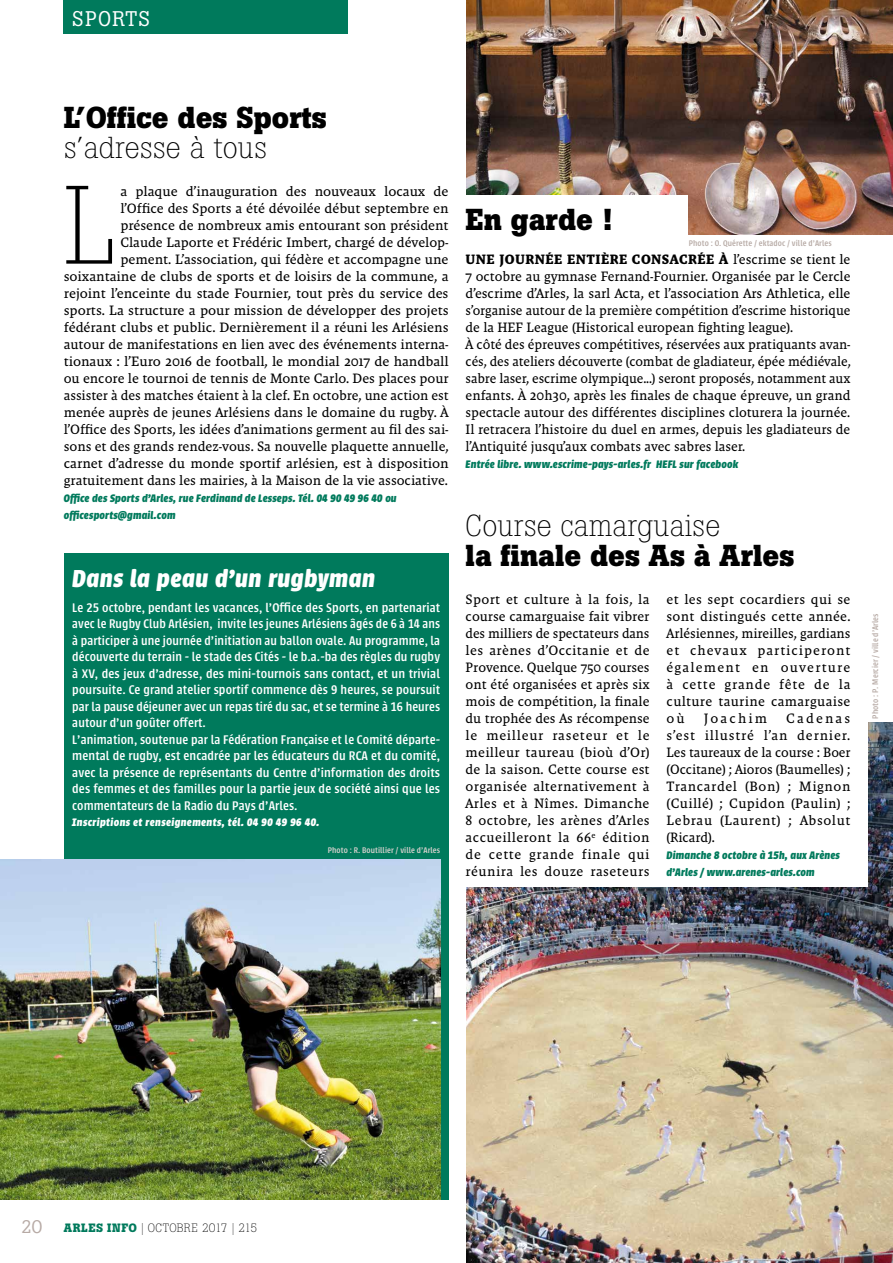
<style>
.page{position:relative;width:893px;height:1263px;background:#fff}
.page>*{position:absolute;margin:0;border:0;box-sizing:border-box;transform-origin:0 0}
.t1{font:300 110.1px "Boton";color:#000}
.t2{font:700 30px "Boton";color:#000}
.t3{font:300 30px "Boton";color:#000}
.t4{font:italic 700 27px "Urbana";letter-spacing:.025em;color:#fff}
.t5{font:21px "Boton";letter-spacing:.06em;color:#fff}
.t6{font:13.8px/17px "Malaga OT";letter-spacing:-.005em;color:#000;text-align:justify}
.t7{font:500 13.8px/16.5px "Urbana";letter-spacing:.01em;color:#fff}
.t8{font:13.8px "Malaga OT";letter-spacing:.155em;color:#000}
.t9{font:italic 700 12px/17px "Urbana";letter-spacing:.015em;color:#007a5c}
.t10{font:italic 700 12px "Urbana";letter-spacing:.035em;color:#fff}
.t11{font:300 12px "Boton";letter-spacing:.02em;color:#000}
.t12{font:500 9px "Urbana";letter-spacing:.01em;color:#b7aaa5}
.t13{font:500 9px "Urbana";letter-spacing:.01em;color:#dbd3d0}
.s1{font-weight:700}
.s2{font-weight:400;font-size:18px;color:#b7aaa5}
.s3{font-weight:700;color:#007a5c}
</style>
<div class="page">
<div style="left:64px;top:0;width:284px;height:34px;background:#007a5c"></div>
<img style="left:467px;top:0;width:222px;height:196px">
<img style="left:467px;top:723px;width:426px;height:540px">
<img style="left:689px;top:0;width:204px;height:235px">
<div style="left:64px;top:553px;width:385px;height:646px;background:#007a5c"></div>
<div style="left:457px;top:502px;width:410px;height:385px;background:#fff"></div>
<img style="left:0;top:859px;width:440px;height:340px">
<h3 class="t5" style="left:72px;top:6px;width:79px">SPORTS</h3>
<h2 class="t2" style="left:64px;top:99px;width:265px">L’Office des Sports</h2>
<h2 class="t3" style="left:64px;top:129px;width:205px">s’adresse à tous</h2>
<h1 class="t1" style="left:64px;top:160px;width:54px">L</h1>
<p class="t6" style="left:64px;top:182px;width:386px;text-align:right">a plaque d’inauguration des nouveaux locaux de<br>l’Office des Sports a été dévoilée début septembre en présence de nombreux amis entourant son président<br>Claude Laporte et Frédéric Imbert, chargé de dévelop-<br>pement. L’association, qui fédère et accompagne une soixantaine de clubs de sports et de loisirs de la commune, a rejoint l’enceinte du stade Fournier, tout près du service des sports. La structure a pour mission de développer des projets fédérant clubs et public. Dernièrement il a réuni les Arlésiens autour de manifestations en lien avec des événements interna&shy;tionaux : l’Euro 2016 de football, le mondial 2017 de handball ou encore le tournoi de tennis de Monte Carlo. Des places pour assister à des matches étaient à la clef. En octobre, une action est menée auprès de jeunes Arlésiens dans le domaine du rugby. À l’Office des Sports, les idées d’animations germent au fil des sai&shy;sons et des grands rendez-vous. Sa nouvelle plaquette annuelle, carnet d’adresse du monde sportif arlésien, est à disposition gratuitement dans les mairies, à la Maison de la vie associative.</p>
<p class="t9" style="left:64px;top:490px;width:334px">Office des Sports d’Arles, rue Ferdinand de Lesseps. Tél. 04 90 49 96 40 ou officesports@gmail.com</p>
<h3 class="t4" style="left:72px;top:563px;width:304px">Dans la peau d’un rugbyman</h3>
<p class="t7" style="left:72px;top:599px;width:369px">Le 25 octobre, pendant les vacances, l’Office des Sports, en partenariat avec le Rugby Club Arlésien, invite les jeunes Arlésiens âgés de 6 à 14 ans à participer à une journée d’initiation au ballon ovale. Au programme, la découverte du terrain - le stade des Cités - le b.a.-ba des règles du rugby à XV, des jeux d’adresse, des mini-tournois sans contact, et un trivial poursuite. Ce grand atelier sportif commence dès 9 heures, se poursuit par la pause déjeuner avec un repas tiré du sac, et se termine à 16 heures autour d’un goûter offert.<br>L’animation, soutenue par la Fédération Française et le Comité départe&shy;mental de rugby, est encadrée par les éducateurs du RCA et du comité, avec la présence de représentants du Centre d’information des droits des femmes et des familles pour la partie jeux de société ainsi que les commentateurs de la Radio du Pays d’Arles.</p>
<p class="t10" style="left:72px;top:816px;width:248px">Inscriptions et renseignements, tél. 04 90 49 96 40.</p>
<p class="t13" style="left:328px;top:845px;width:114px">Photo : R. Boutillier / ville d’Arles</p>
<h2 class="t2" style="left:466px;top:201px;width:148px">En garde !</h2>
<p class="t6" style="left:466px;top:250px;width:387px;text-align:left"><span class="s1">UNE JOURNÉE ENTIÈRE CONSACRÉE À</span> l’escrime se tient le 7 octobre au gymnase Fernand-Fournier. Organisée par le Cercle d’escrime d’Arles, la sarl Acta, et l’association Ars Athletica, elle s’organise autour de la première compétition d’escrime historique de la HEF League (Historical european fighting league).<br>À côté des épreuves compétitives, réservées aux pratiquants avan&shy;cés, des ateliers découverte (combat de gladiateur, épée médiévale, sabre laser, escrime olympique...) seront proposés, notamment aux enfants. À 20h30, après les finales de chaque épreuve, un grand spectacle autour des différentes disciplines cloturera la journée.<br>Il retracera l’histoire du duel en armes, depuis les gladiateurs de l’Antiquité jusqu’aux combats avec sabres laser.</p>
<p class="t9" style="left:466px;top:456px;width:274px">Entrée libre. www.escrime-pays-arles.fr HEFL sur facebook</p>
<p class="t12" style="left:689px;top:238px;width:144px">Photo : O. Quérette / ektadoc / ville d’Arles</p>
<h2 class="t3" style="left:466px;top:508px;width:256px">Course camarguaise</h2>
<h2 class="t2" style="left:466px;top:538px;width:330px">la finale des As à Arles</h2>
<p class="t6" style="left:466px;top:591px;width:186px">Sport et culture à la fois, la course camarguaise fait vibrer des milliers de spectateurs dans les arènes d’Occitanie et de Provence. Quelque 750 courses ont été organisées et après six mois de compétition, la finale du trophée des As récompense le meilleur raseteur et le meilleur taureau (bioù d’Or) de la saison. Cette course est organisée alternativement à Arles et à Nîmes. Dimanche 8 octobre, les arènes d’Arles accueilleront la 66<sup>e</sup> édition de cette grande finale qui réunira les douze raseteurs</p>
<p class="t6" style="left:666px;top:591px;width:185px">et les sept cocardiers qui se sont distingués cette année.<br>Arlésiennes, mireilles, gardians et chevaux participeront également en ouverture à cette grande fête de la culture taurine camarguaise où</p>
<p class="t6" style="left:666px;top:710px;width:185px;text-indent:120px">Cadenas s’est illustré l’an dernier.<br>Les taureaux de la course : Boer (Occitane) ; Aioros (Baumelles) ; Trancardel (Bon) ; Mignon (Cuillé) ; Cupidon (Paulin) ; Lebrau (Laurent) ; Absolut (Ricard).</p>
<p class="t9" style="left:666px;top:847px;width:175px">Dimanche 8 octobre à 15h, aux Arènes d’Arles / www.arenes-arles.com</p>
<p class="t8" style="left:704px;top:710px;width:65px">Joachim</p>
<p class="t12" style="left:870px;top:719px;width:107px;rotate:-90deg">Photo : P. Mercier / ville d’Arles</p>
<p class="t11" style="left:21px;top:1221px;width:237px"><span class="s2">20</span> <span class="s3">ARLES INFO</span> | OCTOBRE 2017 | 215</p>
</div>
